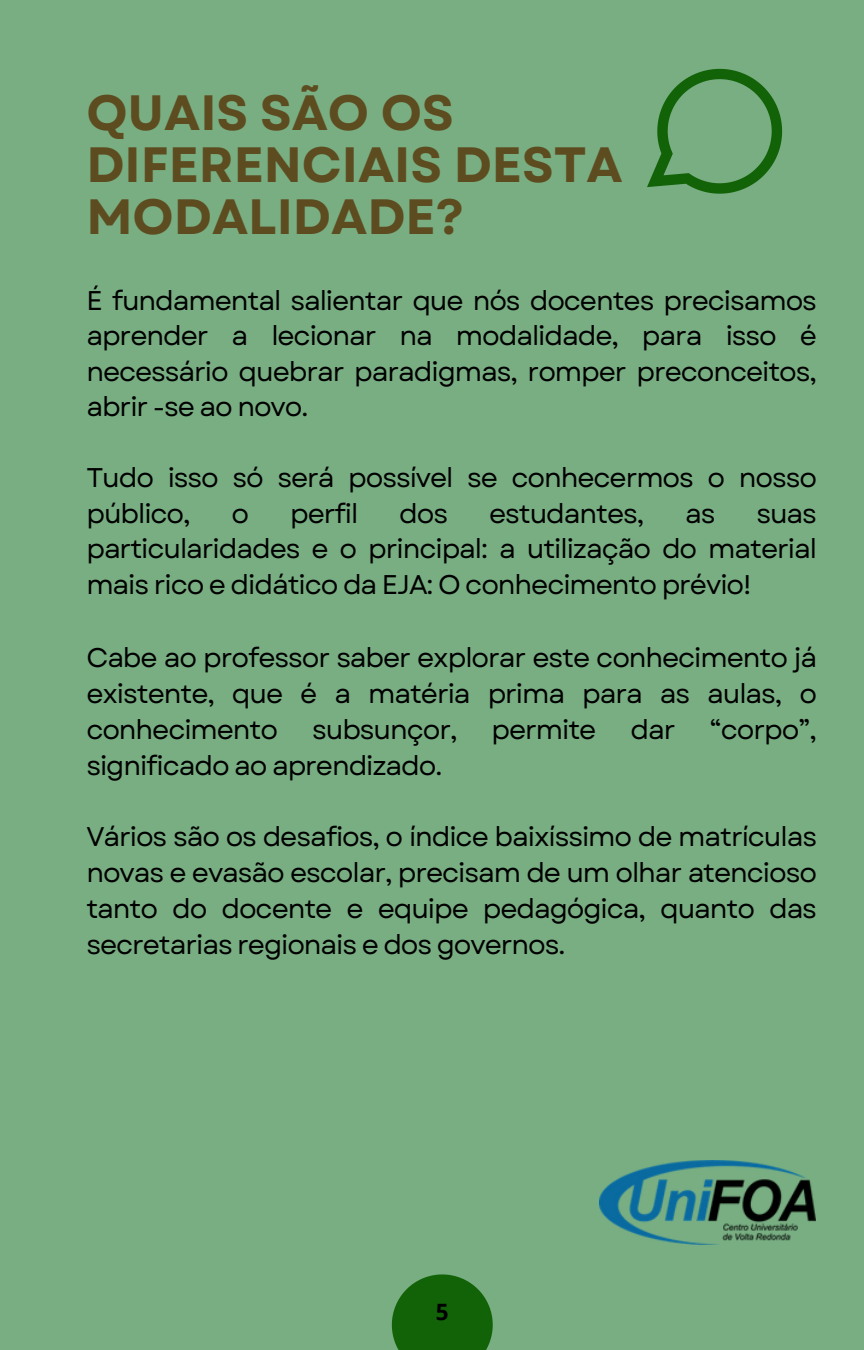
<style>
.page{position:relative;width:864px;height:1350px;background:#78ae82}
.page>*{position:absolute;margin:0;border:0;box-sizing:border-box;transform-origin:0 0}
.t1{font:700 49.5px/52.2px "Garet";color:#5d4c20}
.t2{font:27px/35.6px "Garet";letter-spacing:-.04em;color:#000;text-align:justify}
.t3{font:700 22.5px "Open Sans";color:#000}
</style>
<div class="page">
<svg style="left:647px;top:68px;width:136px;height:126px"></svg>
<img style="left:600px;top:1161px;width:216px;height:84px">
<svg style="left:392px;top:1274px;width:101px;height:76px"></svg>
<h1 class="t1" style="left:86px;top:87px;width:538px">QUAIS SÃO OS<br>DIFERENCIAIS DESTA<br>MODALIDADE?</h1>
<p class="t2" style="left:86px;top:283px;width:732px">É fundamental salientar que nós docentes precisamos aprender a lecionar na modalidade, para isso é necessário quebrar paradigmas, romper preconceitos, abrir -se ao novo.</p>
<p class="t2" style="left:86px;top:460px;width:732px">Tudo isso só será possível se conhecermos o nosso público,</p>
<p class="t2" style="left:232px;top:496px;width:19px">o</p>
<p class="t2" style="left:290px;top:496px;width:70px">perfil</p>
<p class="t2" style="left:399px;top:496px;width:50px">dos</p>
<p class="t2" style="left:489px;top:496px;width:157px">estudantes,</p>
<p class="t2" style="left:685px;top:496px;width:32px">as</p>
<p class="t2" style="left:86px;top:496px;width:732px;text-indent:670px">suas particularidades e o principal: a utilização do material mais rico e didático da EJA: O conhecimento prévio!</p>
<p class="t2" style="left:86px;top:640px;width:732px">Cabe ao professor saber explorar este conhecimento já existente, que é a matéria prima para as aulas, o conhecimento</p>
<p class="t2" style="left:312px;top:712px;width:147px">subsunçor,</p>
<p class="t2" style="left:492px;top:712px;width:106px">permite</p>
<p class="t2" style="left:631px;top:712px;width:47px">dar</p>
<p class="t2" style="left:710px;top:712px;width:109px">“corpo”,</p>
<p class="t2" style="left:86px;top:748px;width:357px">significado ao aprendizado.</p>
<p class="t2" style="left:86px;top:819px;width:732px">Vários são os desafios, o índice baixíssimo de matrículas novas e evasão escolar, precisam de um olhar atencioso tanto do docente e equipe pedagógica, quanto das secretarias regionais e dos governos.</p>
<p class="t3" style="left:436px;top:1296px;width:14px">5</p>
</div>
